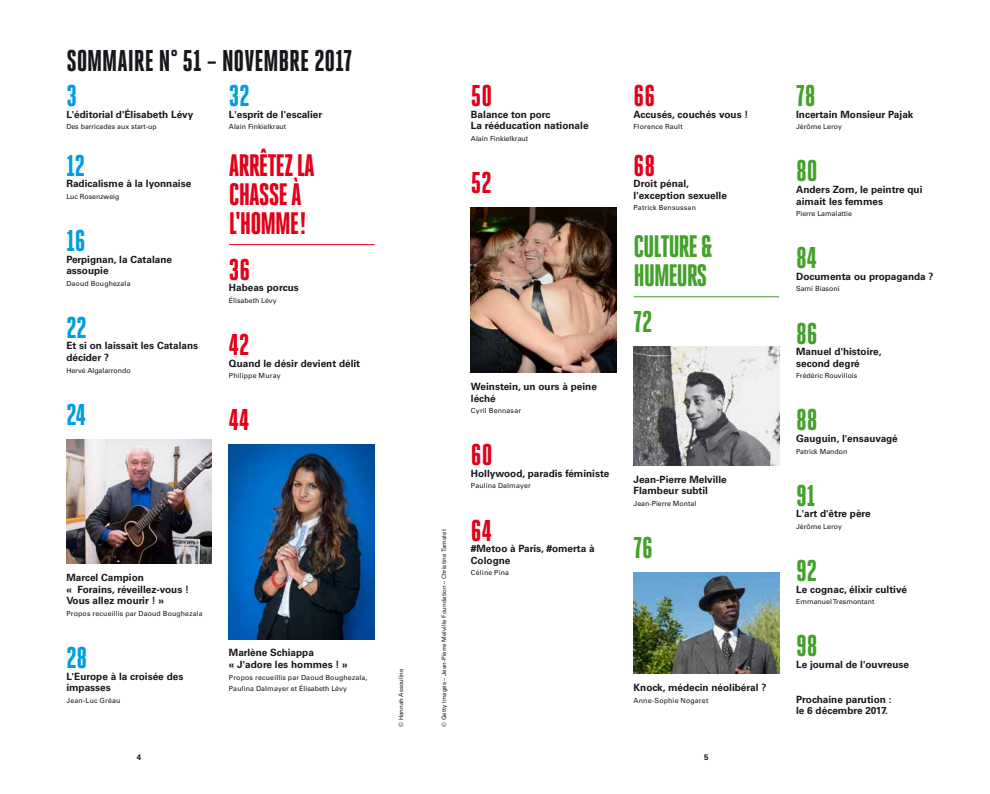
<style>
.page{position:relative;width:990px;height:794px;background:#fff}
.page>*{position:absolute;margin:0;border:0;box-sizing:border-box;transform-origin:0 0}
.t1{font:800 31px/29px "Heroic Condensed";letter-spacing:-.03em;color:#e2001a}
.t2{font:800 31px/29px "Heroic Condensed";letter-spacing:-.04em;color:#44a12b}
.t3{font:800 30px "Heroic Condensed";color:#1a171c}
.t4{font:800 30px "Heroic Condensed";color:#44a12b}
.t5{font:800 30px "Heroic Condensed";color:#e2001a}
.t6{font:800 30px "Heroic Condensed";color:#009ee0}
.t7{font:700 10px/11.6px "Univers LT Std";color:#1a171c}
.t8{font:700 8px "Univers LT Std";color:#1a171c}
.t9{font:7px "Univers LT Std";color:#1a171c}
.t10{font:7px/11.6px "Univers LT Std";letter-spacing:.02em;color:#1a171c}
.t11{font:7px "Univers LT Std";letter-spacing:.025em;color:#1a171c}
.t12{font:6px "Univers LT Std";letter-spacing:.005em;color:#1a171c}
</style>
<div class="page">
<hr style="left:633px;top:296px;width:146px;height:1px;background:#44a12b">
<hr style="left:229px;top:244px;width:145px;height:1px;background:#e2001a">
<img style="left:229px;top:445px;width:145px;height:194px">
<img style="left:471px;top:207px;width:145px;height:165px">
<img style="left:633px;top:346px;width:146px;height:119px">
<img style="left:633px;top:572px;width:146px;height:102px">
<img style="left:66px;top:439px;width:146px;height:124px">
<h2 class="t3" style="left:66px;top:44px;width:287px">SOMMAIRE N° 51 – NOVEMBRE 2017</h2>
<h2 class="t6" style="left:66px;top:79px;width:12px">3</h2>
<p class="t7" style="left:66px;top:108px;width:128px">L'éditorial d'Élisabeth Lévy</p>
<p class="t9" style="left:66px;top:123px;width:92px">Des barricades aux start-up</p>
<h2 class="t6" style="left:66px;top:149px;width:20px">12</h2>
<p class="t7" style="left:66px;top:178px;width:126px">Radicalisme à la lyonnaise</p>
<p class="t9" style="left:66px;top:192px;width:55px">Luc Rosenzweig</p>
<h2 class="t6" style="left:66px;top:224px;width:21px">16</h2>
<p class="t7" style="left:66px;top:253px;width:107px">Perpignan, la Catalane assoupie</p>
<p class="t10" style="left:66px;top:277px;width:66px">Daoud Boughezala</p>
<h2 class="t6" style="left:66px;top:311px;width:22px">22</h2>
<p class="t7" style="left:66px;top:340px;width:133px">Et si on laissait les Catalans décider ?</p>
<p class="t9" style="left:66px;top:366px;width:66px">Hervé Algalarrondo</p>
<h2 class="t6" style="left:66px;top:398px;width:21px">24</h2>
<h2 class="t6" style="left:229px;top:79px;width:22px">32</h2>
<p class="t7" style="left:229px;top:108px;width:95px">L'esprit de l'escalier</p>
<p class="t9" style="left:229px;top:123px;width:59px">Alain Finkielkraut</p>
<h1 class="t1" style="left:229px;top:150px;width:87px">ARRÊTEZ LA<br>CHASSE À<br>L'HOMME !</h1>
<h2 class="t5" style="left:229px;top:253px;width:23px">36</h2>
<p class="t7" style="left:229px;top:282px;width:71px">Habeas porcus</p>
<p class="t9" style="left:229px;top:296px;width:49px">Élisabeth Lévy</p>
<h2 class="t5" style="left:229px;top:328px;width:22px">42</h2>
<p class="t7" style="left:229px;top:357px;width:133px">Quand le désir devient délit</p>
<p class="t9" style="left:229px;top:372px;width:53px">Philippe Muray</p>
<h2 class="t5" style="left:229px;top:403px;width:22px">44</h2>
<p class="t7" style="left:66px;top:572px;width:124px">Marcel Campion<br>« Forains, réveillez-vous !<br>Vous allez mourir ! »</p>
<p class="t10" style="left:66px;top:607px;width:138px">Propos recueillis par Daoud Boughezala</p>
<h2 class="t6" style="left:66px;top:641px;width:22px">28</h2>
<p class="t7" style="left:66px;top:670px;width:118px">L'Europe à la croisée des impasses</p>
<p class="t11" style="left:66px;top:696px;width:56px">Jean-Luc Gréau</p>
<p class="t7" style="left:229px;top:647px;width:120px">Marlène Schiappa<br>« J'adore les hommes ! »</p>
<p class="t10" style="left:229px;top:671px;width:140px">Propos recueillis par Daoud Boughezala,<br>Paulina Dalmayer et Élisabeth Lévy</p>
<p class="t12" style="left:397px;top:726px;width:60px;rotate:-90deg">© Hannah Assouline</p>
<h2 class="t5" style="left:471px;top:79px;width:23px">50</h2>
<p class="t7" style="left:471px;top:108px;width:119px">Balance ton porc<br>La rééducation nationale</p>
<p class="t9" style="left:471px;top:134px;width:59px">Alain Finkielkraut</p>
<h2 class="t5" style="left:471px;top:166px;width:22px">52</h2>
<p class="t12" style="left:440px;top:726px;width:199px;rotate:-90deg">© Getty Images – Jean-Pierre Melville Foundation – Christine Tamalet</p>
<p class="t7" style="left:471px;top:381px;width:127px">Weinstein, un ours à peine léché</p>
<p class="t11" style="left:471px;top:406px;width:52px">Cyril Bennasar</p>
<h2 class="t5" style="left:471px;top:438px;width:23px">60</h2>
<p class="t7" style="left:471px;top:467px;width:140px">Hollywood, paradis féministe</p>
<p class="t9" style="left:471px;top:482px;width:61px">Paulina Dalmayer</p>
<h2 class="t5" style="left:471px;top:513px;width:22px">64</h2>
<p class="t7" style="left:471px;top:543px;width:125px">#Metoo à Paris, #omerta à<br>Cologne</p>
<p class="t10" style="left:471px;top:567px;width:40px">Céline Pina</p>
<h2 class="t5" style="left:633px;top:79px;width:23px">66</h2>
<p class="t7" style="left:633px;top:108px;width:116px">Accusés, couchés vous !</p>
<p class="t10" style="left:633px;top:121px;width:51px">Florence Rault</p>
<h2 class="t5" style="left:633px;top:149px;width:23px">68</h2>
<p class="t7" style="left:633px;top:178px;width:95px">Droit pénal, l'exception sexuelle</p>
<p class="t11" style="left:633px;top:204px;width:64px">Patrick Bensussan</p>
<h1 class="t2" style="left:633px;top:231px;width:80px">CULTURE &amp;<br>HUMEURS</h1>
<h2 class="t4" style="left:633px;top:305px;width:20px">72</h2>
<p class="t7" style="left:633px;top:473px;width:95px">Jean-Pierre Melville<br>Flambeur subtil</p>
<p class="t9" style="left:633px;top:499px;width:64px">Jean-Pierre Montal</p>
<h2 class="t4" style="left:633px;top:531px;width:21px">76</h2>
<p class="t7" style="left:633px;top:682px;width:134px">Knock, médecin néolibéral ?</p>
<p class="t11" style="left:633px;top:696px;width:76px">Anne-Sophie Nogaret</p>
<p class="t8" style="left:137px;top:752px;width:6px">4</p>
<p class="t8" style="left:704px;top:752px;width:6px">5</p>
<h2 class="t4" style="left:796px;top:79px;width:21px">78</h2>
<p class="t7" style="left:796px;top:108px;width:119px">Incertain Monsieur Pajak</p>
<p class="t9" style="left:796px;top:123px;width:47px">Jérôme Leroy</p>
<h2 class="t4" style="left:796px;top:154px;width:23px">80</h2>
<p class="t7" style="left:796px;top:184px;width:128px">Anders Zorn, le peintre qui aimait les femmes</p>
<p class="t9" style="left:796px;top:209px;width:57px">Pierre Lamalattie</p>
<h2 class="t4" style="left:796px;top:241px;width:22px">84</h2>
<p class="t7" style="left:796px;top:271px;width:139px">Documenta ou propaganda ?</p>
<p class="t9" style="left:796px;top:285px;width:45px">Sami Biasoni</p>
<h2 class="t4" style="left:796px;top:317px;width:23px">86</h2>
<p class="t7" style="left:796px;top:346px;width:87px">Manuel d'histoire, second degré</p>
<p class="t9" style="left:796px;top:372px;width:63px">Frédéric Rouvillois</p>
<h2 class="t4" style="left:796px;top:403px;width:23px">88</h2>
<p class="t7" style="left:796px;top:433px;width:103px">Gauguin, l'ensauvagé</p>
<p class="t9" style="left:796px;top:447px;width:53px">Patrick Mandon</p>
<h2 class="t4" style="left:796px;top:479px;width:21px">91</h2>
<p class="t7" style="left:796px;top:508px;width:76px">L'art d'être père</p>
<p class="t9" style="left:796px;top:522px;width:47px">Jérôme Leroy</p>
<h2 class="t4" style="left:796px;top:554px;width:22px">92</h2>
<p class="t7" style="left:796px;top:583px;width:112px">Le cognac, élixir cultivé</p>
<p class="t9" style="left:796px;top:597px;width:80px">Emmanuel Tresmontant</p>
<h2 class="t4" style="left:796px;top:629px;width:23px">98</h2>
<p class="t7" style="left:796px;top:658px;width:114px">Le journal de l'ouvreuse</p>
<p class="t7" style="left:796px;top:693px;width:97px">Prochaine parution : le 6 décembre 2017.</p>
</div>
